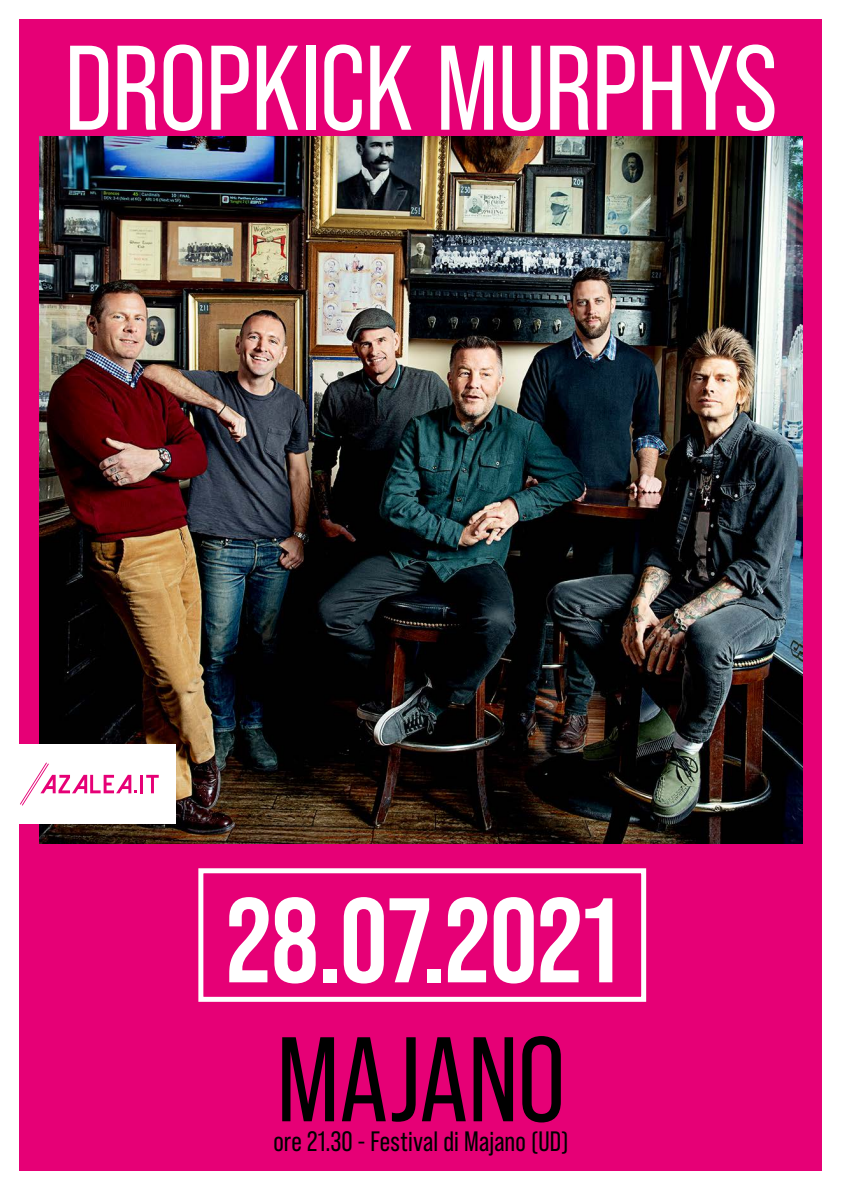
<style>
.page{position:relative;width:842px;height:1191px;background:#fff}
.page>*{position:absolute;margin:0;border:0;box-sizing:border-box;transform-origin:0 0}
.TITOLO{font:120px "Bebas Neue Pro";letter-spacing:-.01em;color:#fff}
.DATA{font:700 120px "Bebas Neue Pro";color:#fff}
.TITOLO-2{font:120px "Bebas Neue Pro";color:#000}
.t1{font:28px "Bebas Neue Pro";letter-spacing:.005em;color:#000}
</style>
<div class="page">
<div style="left:20px;top:20px;width:802px;height:1151px;background:#e60076"></div>
<div style="left:198px;top:868px;width:448px;height:133px;border:5px solid #fff"></div>
<img style="left:40px;top:137px;width:762px;height:706px">
<div style="left:0;top:744px;width:176px;height:79px;background:#fff"></div>
<hr style="left:140px;top:775px;width:3px;height:18px;background:#e60076">
<svg style="left:146px;top:775px;width:13px;height:18px"></svg>
<svg style="left:20px;top:762px;width:117px;height:43px"></svg>
<p class="TITOLO" style="left:64px;top:20px;width:715px">DROPKICK MURPHYS</p>
<p class="DATA" style="left:226px;top:872px;width:393px">28.07.2021</p>
<p class="TITOLO-2" style="left:276px;top:1012px;width:291px">MAJANO</p>
<p class="t1" style="left:273px;top:1125px;width:297px">ore 21.30 - Festival di Majano (UD)</p>
</div>
